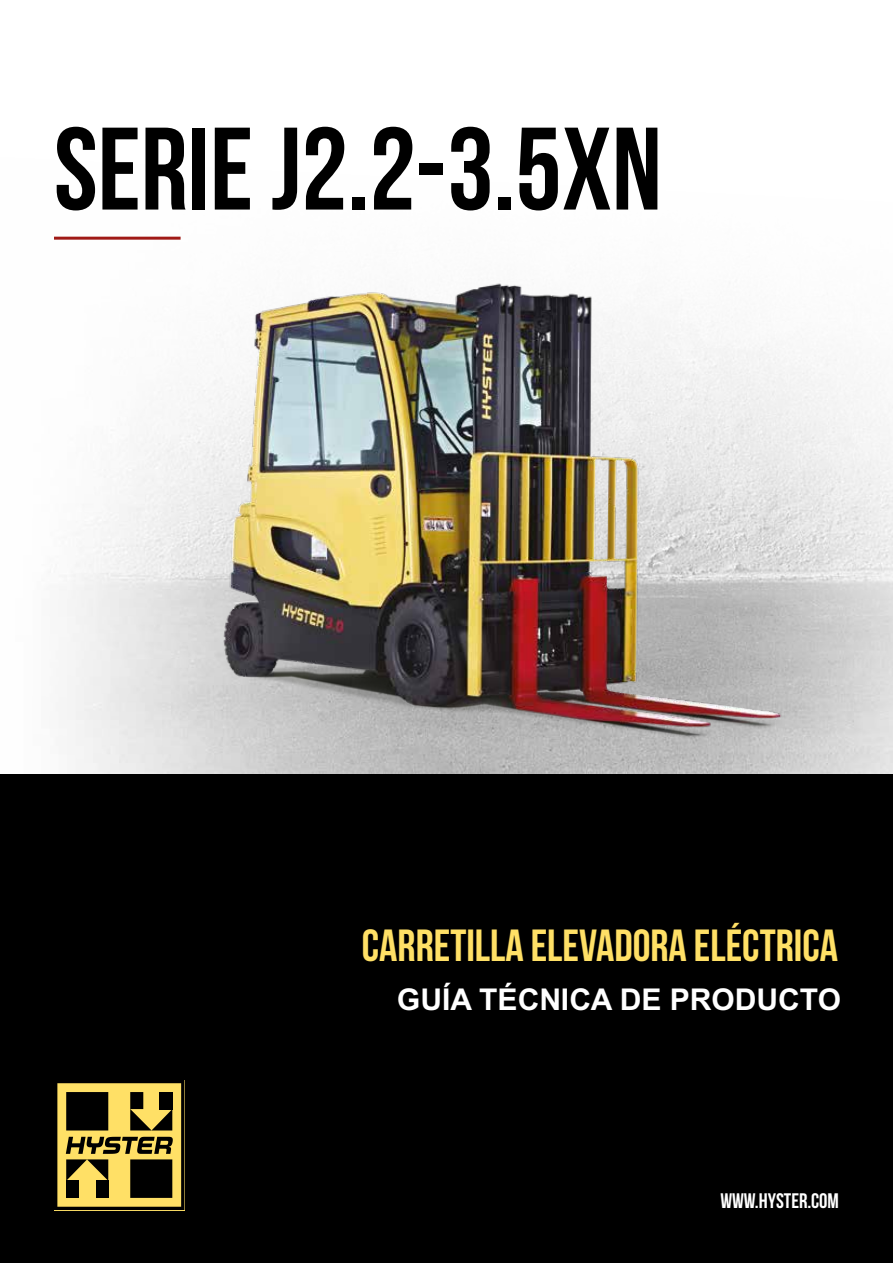
<style>
.page{position:relative;width:893px;height:1263px;background:#fff}
.page>*{position:absolute;margin:0;border:0;box-sizing:border-box;transform-origin:0 0}
.t1{font:117px "Bebas Neue";color:#000}
.t2{font:45px "Bebas Neue";color:#ffe066}
.t3{font:700 30px "Arial MT Std";color:#fff}
.t4{font:21px "Bebas Neue";color:#fff}
</style>
<div class="page">
<img style="left:54px;top:236px;width:839px;height:538px">
<div style="left:0;top:774px;width:893px;height:489px;background:#000"></div>
<svg style="left:57px;top:1083px;width:125px;height:124px"></svg>
<div style="left:66px;top:1092px;width:42px;height:38px;background:#000"></div>
<hr style="left:54px;top:237px;width:127px;height:3px;background:#a01a16">
<img style="left:154px;top:246px;width:652px;height:500px">
<h1 class="t1" style="left:54px;top:105px;width:609px">SERIE J2.2-3.5XN</h1>
<p class="t2" style="left:362px;top:921px;width:478px">CARRETILLA ELEVADORA ELÉCTRICA</p>
<p class="t3" style="left:397px;top:982px;width:445px">GUÍA TÉCNICA DE PRODUCTO</p>
<p class="t4" style="left:720px;top:1189px;width:120px">WWW.HYSTER.COM</p>
</div>
